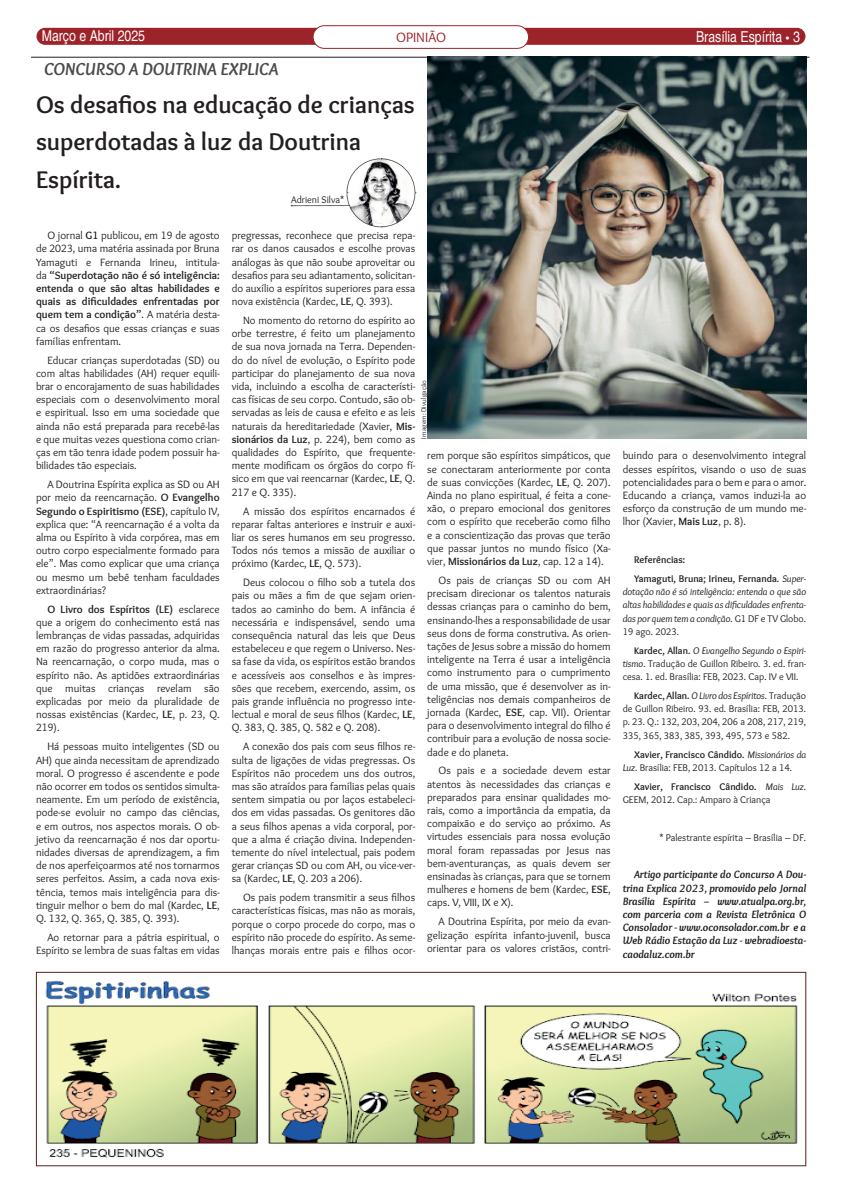
<style>
.page{position:relative;width:842px;height:1191px;background:#fff}
.page>*{position:absolute;margin:0;border:0;box-sizing:border-box;transform-origin:0 0}
.t1{font:700 25px/37.5px "Overlock";color:#231f20}
.box_dentro_do_texto{font:italic 700 18px "Overlock";letter-spacing:-.005em;color:#494a4b}
.t2{font:condensed 15px "Helvetica";color:#fff}
.box_dentro_do_texto-2{font:14px "Overlock";letter-spacing:.005em;color:#9d232a}
.t3{font:11px/13.2px "Overlock";color:#231f20;text-align:justify}
.Heading_3{font:italic 700 11px/13.2px "Overlock";color:#231f20;text-align:justify}
.t4{font:10px/13.2px "Overlock";color:#231f20;text-align:justify}
.t5{font:italic 10px/13.2px "Overlock";color:#231f20;text-align:justify}
.t6{font:700 10px "Overlock";color:#231f20}
.box_dentro_do_texto-3{font:7px "Overlock";letter-spacing:.015em;color:#231f20}
.s1{font-family:"Myriad Pro";font-weight:600}
.s2{font-weight:700}
.s3{font-weight:700;font-style:normal}
.s4{font-style:normal}
.s5{font-style:italic}
</style>
<div class="page">
<div style="left:37px;top:28px;width:768px;height:17px;background:#9d232a;border-radius:9px"></div>
<div style="left:313px;top:26px;width:215px;height:22px;background:#fff;border-radius:11px"></div>
<div style="left:313px;top:25px;width:216px;height:24px;border:1px solid #9d232a;border-radius:11px"></div>
<hr style="left:31px;top:57px;width:778px;height:1px;background:#231f20">
<img style="left:428px;top:57px;width:378px;height:381px">
<img style="left:45px;top:980px;width:753px;height:178px">
<div style="left:36px;top:972px;width:770px;height:194px;border:1px solid #552319"></div>
<svg style="left:291px;top:158px;width:125px;height:70px"></svg>
<h3 class="t2" style="left:42px;top:26px;width:105px">Março e Abril 2025</h3>
<p class="box_dentro_do_texto-2" style="left:396px;top:30px;width:51px">OPINIÃO</p>
<h3 class="t2" style="left:696px;top:27px;width:105px">Brasília Espírita <span class="s1">•</span> 3</h3>
<p class="box_dentro_do_texto" style="left:44px;top:58px;width:236px">CONCURSO A DOUTRINA EXPLICA</p>
<p class="t1" style="left:36px;top:86px;width:380px">Os desafios na educação de crianças superdotadas à luz da Doutrina<br>Espírita.</p>
<p class="t4" style="left:291px;top:193px;width:54px">Adrieni Silva*</p>
<p class="t3" style="left:232px;top:229px;width:185px">pregressas, reconhece que precisa repa&shy;rar os danos causados e escolhe provas análogas às que não soube aproveitar ou desafios para seu adiantamento, solicitan&shy;do auxílio a espíritos superiores para essa nova existência (Kardec, <span class="s2">LE</span>, Q. 393).</p>
<p class="t3" style="left:232px;top:314px;width:185px;text-indent:11px">No momento do retorno do espírito ao orbe terrestre, é feito um planejamento de sua nova jornada na Terra. Dependen&shy;do do nível de evolução, o Espírito pode participar do planejamento de sua nova vida, incluindo a escolha de característi&shy;cas físicas de seu corpo. Contudo, são ob&shy;servadas as leis de causa e efeito e as leis naturais da hereditariedade (Xavier, <span class="s2">Mis&shy;sionários da Luz</span>, p. 224), bem como as qualidades do Espírito, que frequente&shy;mente modificam os órgãos do corpo fí&shy;sico em que vai reencarnar (Kardec, <span class="s2">LE</span>, Q.<br>217 e Q. 335).</p>
<p class="t3" style="left:232px;top:504px;width:185px;text-indent:11px">A missão dos espíritos encarnados é reparar faltas anteriores e instruir e auxi&shy;liar os seres humanos em seu progresso.<br>Todos nós temos a missão de auxiliar o próximo (Kardec, <span class="s2">LE</span>, Q. 573).</p>
<p class="t3" style="left:232px;top:576px;width:185px;text-indent:11px">Deus colocou o filho sob a tutela dos pais ou mães a fim de que sejam orien&shy;tados ao caminho do bem. A infância é necessária e indispensável, sendo uma consequência natural das leis que Deus estabeleceu e que regem o Universo. Nes&shy;sa fase da vida, os espíritos estão brandos e acessíveis aos conselhos e às impres&shy;sões que recebem, exercendo, assim, os pais grande influência no progresso inte&shy;lectual e moral de seus filhos (Kardec, <span class="s2">LE</span>, Q. 383, Q. 385, Q. 582 e Q. 208).</p>
<p class="t3" style="left:232px;top:740px;width:185px;text-indent:11px">A conexão dos pais com seus filhos re&shy;sulta de ligações de vidas pregressas. Os Espíritos não procedem uns dos outros, mas são atraídos para famílias pelas quais sentem simpatia ou por laços estabeleci&shy;dos em vidas passadas. Os genitores dão a seus filhos apenas a vida corporal, por&shy;que a alma é criação divina. Independen&shy;temente do nível intelectual, pais podem gerar crianças SD ou com AH, ou vice-ver&shy;sa (Kardec, <span class="s2">LE</span>, Q. 203 a 206).</p>
<p class="t3" style="left:232px;top:891px;width:185px;text-indent:11px">Os pais podem transmitir a seus filhos características físicas, mas não as morais, porque o corpo procede do corpo, mas o espírito não procede do espírito. As seme&shy;lhanças morais entre pais e filhos ocor-</p>
<p class="t3" style="left:36px;top:229px;width:185px;text-indent:11px">O jornal <span class="s2">G1</span> publicou, em 19 de agosto de 2023, uma matéria assinada por Bruna Yamaguti e Fernanda Irineu, intitula&shy;da <span class="s2">“Superdotação não é só inteligência: entenda o que são altas habilidades e quais as dificuldades enfrentadas por quem tem a condição”</span>. A matéria desta&shy;ca os desafios que essas crianças e suas famílias enfrentam.</p>
<p class="t3" style="left:36px;top:353px;width:185px;text-indent:11px">Educar crianças superdotadas (SD) ou com altas habilidades (AH) requer equili&shy;brar o encorajamento de suas habilidades especiais com o desenvolvimento moral e espiritual. Isso em uma sociedade que ainda não está preparada para recebê-las e que muitas vezes questiona como crian&shy;ças em tão tenra idade podem possuir ha&shy;bilidades tão especiais.</p>
<p class="t3" style="left:36px;top:478px;width:185px;text-indent:11px">A Doutrina Espírita explica as SD ou AH por meio da reencarnação. <span class="s2">O Evangelho Segundo o Espiritismo (ESE)</span>, capítulo IV, explica que: “A reencarnação é a volta da alma ou Espírito à vida corpórea, mas em outro corpo especialmente formado para ele”. Mas como explicar que uma criança ou mesmo um bebê tenham faculdades extraordinárias?</p>
<p class="t3" style="left:36px;top:602px;width:185px;text-indent:11px"><span class="s2">O Livro dos Espíritos (LE)</span> esclarece que a origem do conhecimento está nas lembranças de vidas passadas, adquiridas em razão do progresso anterior da alma.<br>Na reencarnação, o corpo muda, mas o espírito não. As aptidões extraordinárias que muitas crianças revelam são explicadas por meio da pluralidade de nossas existências (Kardec, <span class="s2">LE</span>, p. 23, Q.<br>219).</p>
<p class="t3" style="left:36px;top:740px;width:185px;text-indent:11px">Há pessoas muito inteligentes (SD ou AH) que ainda necessitam de aprendizado moral. O progresso é ascendente e pode não ocorrer em todos os sentidos simulta&shy;neamente. Em um período de existência, pode-se evoluir no campo das ciências, e em outros, nos aspectos morais. O ob&shy;jetivo da reencarnação é nos dar oportu&shy;nidades diversas de aprendizagem, a fim de nos aperfeiçoarmos até nos tornarmos seres perfeitos. Assim, a cada nova exis&shy;tência, temos mais inteligência para dis&shy;tinguir melhor o bem do mal (Kardec, <span class="s2">LE</span>, Q. 132, Q. 365, Q. 385, Q. 393).</p>
<p class="t3" style="left:36px;top:930px;width:185px;text-align:right">Ao retornar para a pátria espiritual, o<br>Espírito se lembra de suas faltas em vidas</p>
<p class="box_dentro_do_texto-3" style="left:420px;top:438px;width:60px;rotate:-90deg">Imagem: Divulgação</p>
<p class="t3" style="left:427px;top:449px;width:185px">rem porque são espíritos simpáticos, que se conectaram anteriormente por conta de suas convicções (Kardec, <span class="s2">LE</span>, Q. 207).<br>Ainda no plano espiritual, é feita a cone&shy;xão, o preparo emocional dos genitores com o espírito que receberão como filho e a conscientização das provas que terão que passar juntos no mundo físico (Xa&shy;vier, <span class="s2">Missionários da Luz</span>, cap. 12 a 14).</p>
<p class="t3" style="left:427px;top:574px;width:185px;text-indent:11px">Os pais de crianças SD ou com AH precisam direcionar os talentos naturais dessas crianças para o caminho do bem, ensinando-lhes a responsabilidade de usar seus dons de forma construtiva. As orien&shy;tações de Jesus sobre a missão do homem inteligente na Terra é usar a inteligência como instrumento para o cumprimento de uma missão, que é desenvolver as in&shy;teligências nos demais companheiros de jornada (Kardec, <span class="s2">ESE</span>, cap. VII). Orientar para o desenvolvimento integral do filho é contribuir para a evolução de nossa socie&shy;dade e do planeta.</p>
<p class="t3" style="left:427px;top:764px;width:185px;text-indent:11px">Os pais e a sociedade devem estar atentos às necessidades das crianças e preparados para ensinar qualidades mo&shy;rais, como a importância da empatia, da compaixão e do serviço ao próximo. As virtudes essenciais para nossa evolução moral foram repassadas por Jesus nas bem-aventuranças, as quais devem ser ensinadas às crianças, para que se tornem mulheres e homens de bem (Kardec, <span class="s2">ESE</span>, caps. V, VIII, IX e X).</p>
<p class="t3" style="left:427px;top:915px;width:185px;text-indent:11px">A Doutrina Espírita, por meio da evan&shy;gelização espírita infanto-juvenil, busca orientar para os valores cristãos, contri-</p>
<p class="t3" style="left:623px;top:449px;width:185px">buindo para o desenvolvimento integral desses espíritos, visando o uso de suas potencialidades para o bem e para o amor.<br>Educando a criança, vamos induzi-la ao esforço da construção de um mundo me&shy;lhor (Xavier, <span class="s2">Mais Luz</span>, p. 8).</p>
<p class="t6" style="left:634px;top:554px;width:53px">Referências:</p>
<p class="t5" style="left:623px;top:572px;width:185px;text-indent:11px"><span class="s3">Yamaguti, Bruna; Irineu, Fernanda.</span> Super&shy;dotação não é só inteligência: entenda o que são altas habilidades e quais as dificuldades enfrenta&shy;das por quem tem a condição<span class="s4">. G1 DF e TV Globo.<br>19 ago. 2023.</span></p>
<p class="t4" style="left:623px;top:644px;width:185px;text-indent:11px"><span class="s2">Kardec, Allan.</span> <span class="s5">O Evangelho Segundo o Espiri&shy;tismo</span>. Tradução de Guillon Ribeiro. 3. ed. fran&shy;cesa. 1. ed. Brasília: FEB, 2023. Cap. IV e VII.</p>
<p class="t4" style="left:623px;top:689px;width:185px;text-indent:11px"><span class="s2">Kardec, Allan.</span> <span class="s5">O Livro dos Espíritos</span>. Tradução de Guillon Ribeiro. 93. ed. Brasília: FEB, 2013. p. 23. Q.: 132, 203, 204, 206 a 208, 217, 219, 335, 365, 383, 385, 393, 495, 573 e 582.</p>
<p class="t4" style="left:623px;top:747px;width:185px;text-indent:11px"><span class="s2">Xavier, Francisco Cândido.</span> <span class="s5">Missionários da<br>Luz</span>. Brasília: FEB, 2013. Capítulos 12 a 14.</p>
<p class="t4" style="left:623px;top:779px;width:185px;text-indent:11px"><span class="s2">Xavier, Francisco Cândido.</span> <span class="s5">Mais Luz</span>.<br>GEEM, 2012. Cap.: Amparo à Criança</p>
<p class="t4" style="left:659px;top:830px;width:148px">* Palestrante espírita – Brasília – DF.</p>
<p class="Heading_3" style="left:623px;top:868px;width:185px;text-indent:11px">Artigo participante do Concurso A Dou&shy;trina Explica 2023, promovido pelo Jornal Brasília Espírita – www.atualpa.org.br, com parceria com a Revista Eletrônica O Consolador - www.oconsolador.com.br e a Web Rádio Estação da Luz - webradioesta&shy;caodaluz.com.br</p>
</div>
